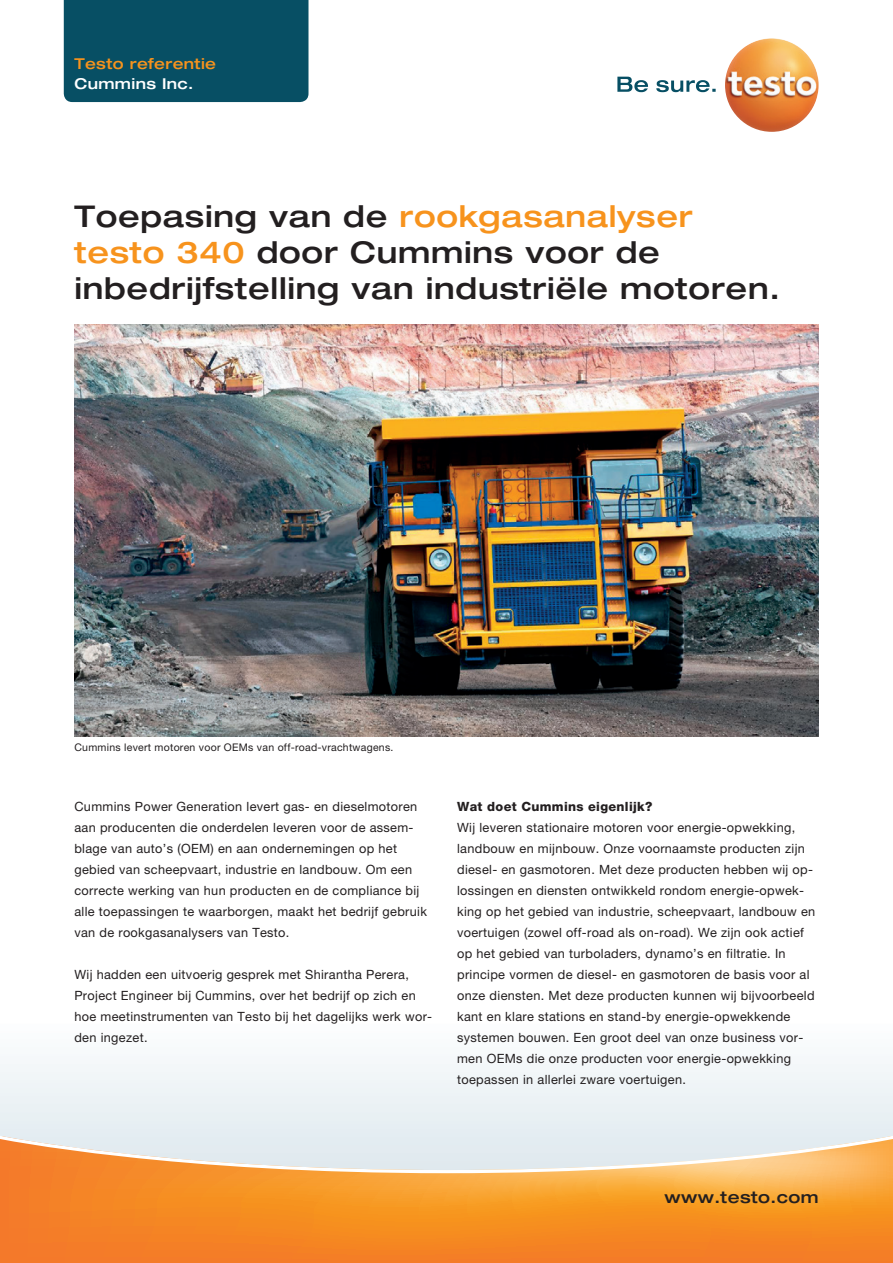
<style>
.page{position:relative;width:893px;height:1263px;background:#fff}
.page>*{position:absolute;margin:0;border:0;box-sizing:border-box;transform-origin:0 0}
.t1{font:500 expanded 30px/36px "Helvetica Neue LTW1 G";letter-spacing:.025em;color:#231f20}
.t2{font:500 expanded 16.5px "Helvetica Neue LTW1 G";letter-spacing:.025em;color:#231f20}
.t3{font:500 expanded 15px "Helvetica Neue LTW1 G";letter-spacing:.025em;color:#f7931d}
.t4{font:500 expanded 15px "Helvetica Neue LTW1 G";letter-spacing:.025em;color:#fff}
.t5{font:12.75px/21px "Helvetica Neue LTW1 G";letter-spacing:.025em;color:#231f20}
.t6{font:800 12.75px "Helvetica Neue LTW1 G";letter-spacing:.025em;color:#231f20}
.t7{font:10.5px "Helvetica Neue LTW1 G";letter-spacing:.025em;color:#231f20}
.s1{color:#f7931d}
</style>
<div class="page">
<div style="left:0;top:1019px;width:893px;height:228px;background:#f1f6f8"></div>
<div style="left:64px;top:0;width:244px;height:102px;background:#074f64"></div>
<img style="left:74px;top:325px;width:745px;height:411px">
<svg style="left:0;top:1131px;width:893px;height:132px"></svg>
<svg style="left:617px;top:77px;width:99px;height:15px"></svg>
<img style="left:725px;top:38px;width:94px;height:94px;border-radius:47px">
<p class="t3" style="left:74px;top:54px;width:143px">Testo referentie</p>
<p class="t4" style="left:74px;top:74px;width:121px">Cummins Inc.</p>
<h1 class="t1" style="left:74px;top:198px;width:707px">Toepasing van de <span class="s1">rookgasanalyser testo 340</span> door Cummins voor de inbedrijfstelling van industriële motoren.</h1>
<p class="t7" style="left:74px;top:741px;width:321px">Cummins levert motoren voor OEMs van off-road-vrachtwagens.</p>
<p class="t5" style="left:74px;top:795px;width:354px">Cummins Power Generation levert gas- en dieselmotoren aan producenten die onderdelen leveren voor de assem&shy;blage van auto’s (OEM) en aan ondernemingen op het gebied van scheepvaart, industrie en landbouw. Om een correcte werking van hun producten en de compliance bij alle toepassingen te waarborgen, maakt het bedrijf gebruik van de rookgasanalysers van Testo.</p>
<p class="t5" style="left:74px;top:963px;width:359px">Wij hadden een uitvoerig gesprek met Shirantha Perera, Project Engineer bij Cummins, over het bedrijf op zich en hoe meetinstrumenten van Testo bij het dagelijks werk wor&shy;den ingezet.</p>
<p class="t6" style="left:457px;top:798px;width:197px">Wat doet Cummins eigenlijk?</p>
<p class="t5" style="left:457px;top:816px;width:360px">Wij leveren stationaire motoren voor energie-opwekking, landbouw en mijnbouw. Onze voornaamste producten zijn diesel- en gasmotoren. Met deze producten hebben wij op&shy;lossingen en diensten ontwikkeld rondom energie-opwek&shy;king op het gebied van industrie, scheepvaart, landbouw en voertuigen (zowel off-road als on-road). We zijn ook actief op het gebied van turboladers, dynamo’s en filtratie. In principe vormen de diesel- en gasmotoren de basis voor al onze diensten. Met deze producten kunnen wij bijvoorbeeld kant en klare stations en stand-by energie-opwekkende systemen bouwen. Een groot deel van onze business vor&shy;men OEMs die onze producten voor energie-opwekking toepassen in allerlei zware voertuigen.</p>
<p class="t2" style="left:664px;top:1187px;width:156px">www.testo.com</p>
</div>
